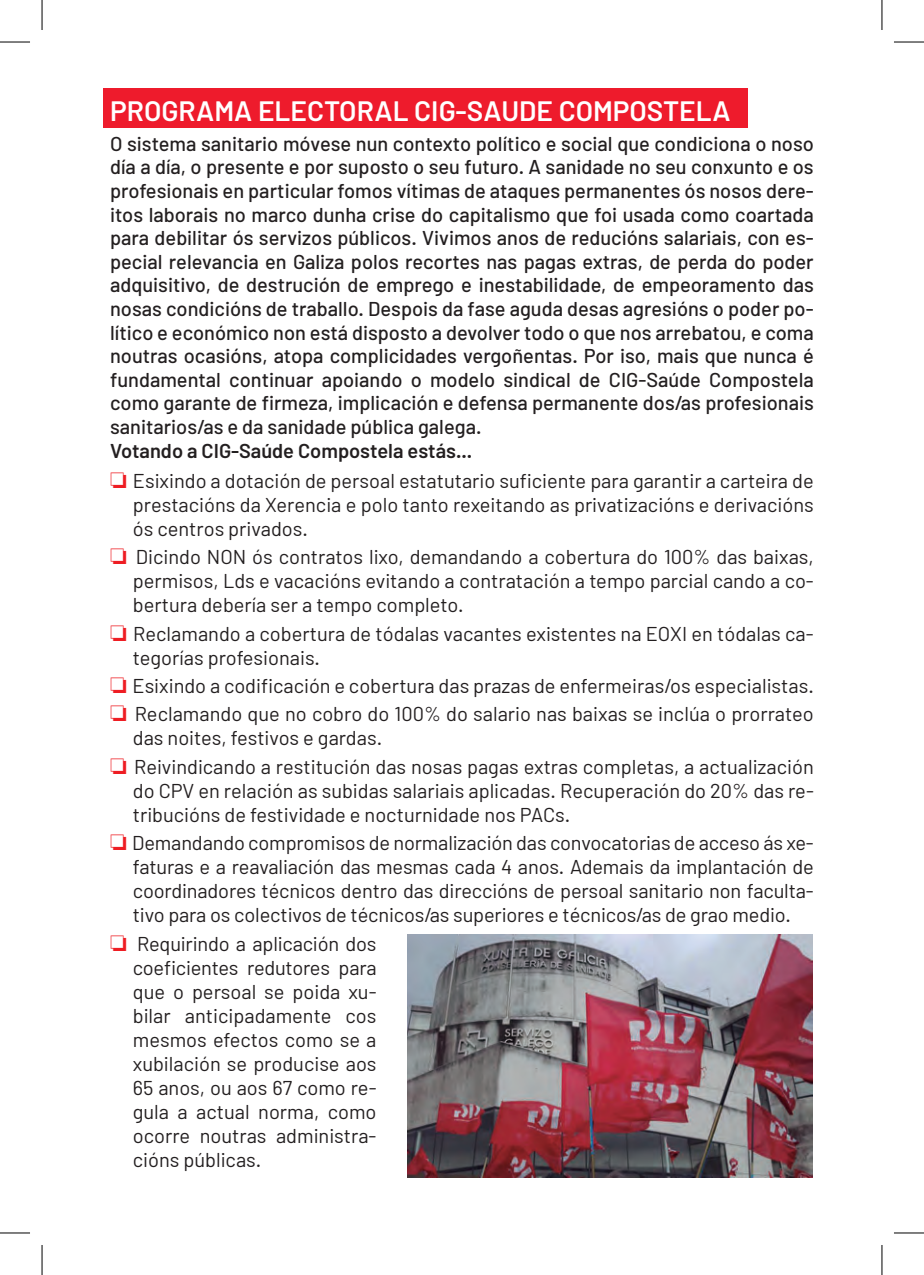
<style>
.page{position:relative;width:924px;height:1275px;background:#fff}
.page>*{position:absolute;margin:0;border:0;box-sizing:border-box;transform-origin:0 0}
.textos{font:600 28px "Barlow";color:#fff}
.textos-2{font:20px/24px "Barlow";color:#231f20;text-align:justify}
.textos-3{font:500 20px/23.6px "Barlow";color:#231f20;text-align:justify}
.textos-4{font:600 20px "Barlow";color:#231f20}
.s1{color:#ee1d23}
</style>
<div class="page">
<div style="left:103px;top:88px;width:643px;height:40px;background:#ee1b2c"></div>
<img style="left:407px;top:934px;width:405px;height:243px">
<hr style="left:0;top:42px;width:30px;height:1px;background:#000">
<hr style="left:893px;top:42px;width:30px;height:1px;background:#000">
<hr style="left:0;top:1232px;width:30px;height:1px;background:#000">
<hr style="left:893px;top:1232px;width:30px;height:1px;background:#000">
<hr style="left:42px;top:0;width:1px;height:30px;background:#000">
<hr style="left:42px;top:1245px;width:1px;height:30px;background:#000">
<hr style="left:881px;top:0;width:1px;height:30px;background:#000">
<hr style="left:881px;top:1245px;width:1px;height:30px;background:#000">
<p class="textos" style="left:110px;top:94px;width:621px">PROGRAMA ELECTORAL CIG-SAUDE COMPOSTELA</p>
<p class="textos-3" style="left:110px;top:131px;width:705px">O sistema sanitario móvese nun contexto político e social que condiciona o noso día a día, o presente e por suposto o seu futuro. A sanidade no seu conxunto e os profesionais en particular fomos vítimas de ataques permanentes ós nosos dere&shy;itos laborais no marco dunha crise do capitalismo que foi usada como coartada para debilitar ós servizos públicos. Vivimos anos de reducións salariais, con es&shy;pecial relevancia en Galiza polos recortes nas pagas extras, de perda do poder adquisitivo, de destrución de emprego e inestabilidade, de empeoramento das nosas condicións de traballo. Despois da fase aguda desas agresións o poder po&shy;lítico e económico non está disposto a devolver todo o que nos arrebatou, e coma noutras ocasións, atopa complicidades vergoñentas. Por iso, mais que nunca é fundamental continuar apoiando o modelo sindical de CIG-Saúde Compostela como garante de firmeza, implicación e defensa permanente dos/as profesionais sanitarios/as e da sanidade pública galega.</p>
<p class="textos-4" style="left:110px;top:439px;width:363px">Votando a CIG-Saúde Compostela estás...</p>
<p class="textos-2" style="left:133px;top:468px;width:682px;text-indent:-23px"><span class="s1">□</span> Esixindo a dotación de persoal estatutario suficiente para garantir a carteira de prestacións da Xerencia e polo tanto rexeitando as privatizacións e derivacións ós centros privados.</p>
<p class="textos-2" style="left:133px;top:544px;width:682px;text-indent:-23px"><span class="s1">□</span> Dicindo NON ós contratos lixo, demandando a cobertura do 100% das baixas, permisos, Lds e vacacións evitando a contratación a tempo parcial cando a co&shy;bertura debería ser a tempo completo.</p>
<p class="textos-2" style="left:133px;top:621px;width:682px;text-indent:-23px"><span class="s1">□</span> Reclamando a cobertura de tódalas vacantes existentes na EOXI en tódalas ca&shy;tegorías profesionais.</p>
<p class="textos-2" style="left:110px;top:673px;width:705px"><span class="s1">□</span> Esixindo a codificación e cobertura das prazas de enfermeiras/os especialistas.</p>
<p class="textos-2" style="left:133px;top:701px;width:682px;text-indent:-23px"><span class="s1">□</span> Reclamando que no cobro do 100% do salario nas baixas se inclúa o prorrateo das noites, festivos e gardas.</p>
<p class="textos-2" style="left:133px;top:754px;width:682px;text-indent:-23px"><span class="s1">□</span> Reivindicando a restitución das nosas pagas extras completas, a actualización do CPV en relación as subidas salariais aplicadas. Recuperación do 20% das re&shy;tribucións de festividade e nocturnidade nos PACs.</p>
<p class="textos-2" style="left:133px;top:830px;width:682px;text-indent:-23px"><span class="s1">□</span> Demandando compromisos de normalización das convocatorias de acceso ás xe&shy;faturas e a reavaliación das mesmas cada 4 anos. Ademais da implantación de coordinadores técnicos dentro das direccións de persoal sanitario non faculta&shy;tivo para os colectivos de técnicos/as superiores e técnicos/as de grao medio.</p>
<p class="textos-2" style="left:133px;top:931px;width:245px;text-indent:-23px"><span class="s1">□</span> Requirindo a aplicación dos coeficientes redutores para que o persoal se poida xu&shy;bilar anticipadamente cos mesmos efectos como se a xubilación se producise aos 65 anos, ou aos 67 como re&shy;gula a actual norma, como ocorre noutras administra&shy;cións públicas.</p>
</div>
